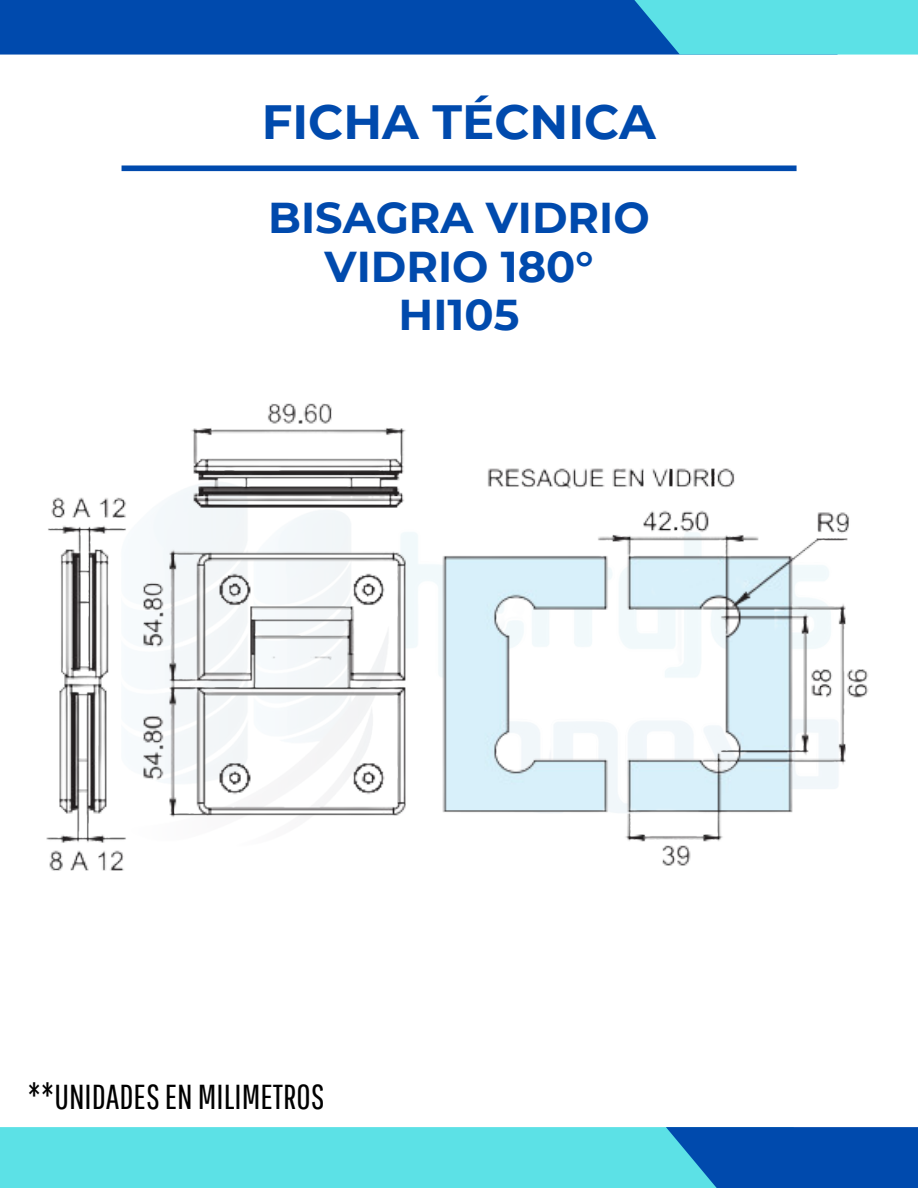
<style>
.page{position:relative;width:918px;height:1188px;background:#fff}
.page>*{position:absolute;margin:0;border:0;box-sizing:border-box;transform-origin:0 0}
.t1{font:700 48px "Montserrat";color:#004aad}
.t2{font:700 43.05px "Montserrat";color:#004aad}
.t3{font:34.65px "Pathway Gothic One";color:#000}
</style>
<div class="page">
<div style="left:122px;top:165px;width:675px;height:6px;background:#004aad"></div>
<div style="left:0;top:0;width:838px;height:55px;background:#004aad"></div>
<div style="left:613px;top:0;width:305px;height:55px;background:#5ce1e6"></div>
<div style="left:0;top:1127px;width:666px;height:61px;background:#5ce1e6"></div>
<div style="left:666px;top:1127px;width:252px;height:61px;background:#004aad"></div>
<img style="left:46px;top:403px;width:823px;height:468px">
<p class="t1" style="left:262px;top:93px;width:396px">FICHA TÉCNICA</p>
<p class="t2" style="left:268px;top:191px;width:383px">BISAGRA VIDRIO</p>
<p class="t2" style="left:325px;top:240px;width:270px">VIDRIO 180°</p>
<p class="t2" style="left:399px;top:289px;width:122px">HI105</p>
<p class="t3" style="left:27px;top:1076px;width:299px">**UNIDADESEN MILIMETROS</p>
</div>
